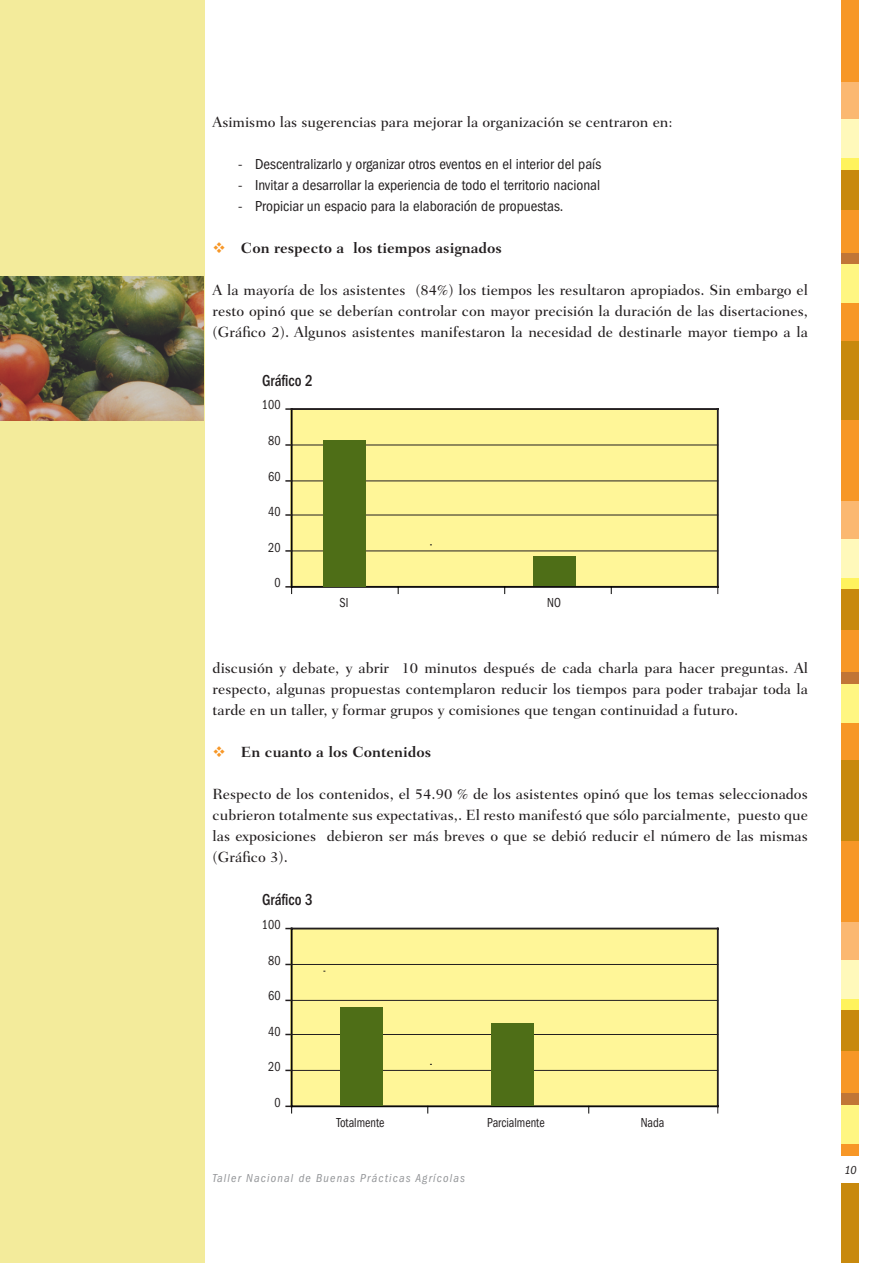
<style>
.page{position:relative;width:893px;height:1263px;background:#fff}
.page>*{position:absolute;margin:0;border:0;box-sizing:border-box;transform-origin:0 0}
.t1{font:500 condensed 16.5px "ITC Franklin Gothic Std";color:#231f20;scale:.9 1}
.t2{font:500 15px/21px "Fairfield LT Std";color:#231f20;text-align:justify}
.t3{font:condensed 15px "ITC Franklin Gothic Std";color:#231f20}
.t4{font:700 15px "Fairfield LT Std";color:#231f20}
.t5{font:condensed 13.5px "ITC Franklin Gothic Std";color:#231f20;scale:.9 1}
.t6{font:italic condensed 12px "ITC Franklin Gothic Std";letter-spacing:.1em;color:#939598}
.t7{font:italic condensed 12px "ITC Franklin Gothic Std";color:#231f20}
.s1{color:#f79727}
</style>
<div class="page">
<div style="left:0;top:0;width:204px;height:1263px;background:#f3eb9b"></div>
<div style="left:842px;top:0;width:17px;height:82px;background:#f79727"></div>
<div style="left:842px;top:340px;width:17px;height:82px;background:#c8890e"></div>
<div style="left:842px;top:169px;width:17px;height:43px;background:#c8890e"></div>
<div style="left:842px;top:210px;width:17px;height:44px;background:#f79727"></div>
<div style="left:842px;top:158px;width:17px;height:11px;background:#fff35d"></div>
<div style="left:842px;top:253px;width:17px;height:11px;background:#c17536"></div>
<div style="left:842px;top:82px;width:17px;height:38px;background:#fbb871"></div>
<div style="left:842px;top:302px;width:17px;height:38px;background:#f79727"></div>
<div style="left:842px;top:120px;width:17px;height:38px;background:#fff9bb"></div>
<div style="left:842px;top:264px;width:17px;height:39px;background:#fff682"></div>
<div style="left:842px;top:420px;width:17px;height:82px;background:#f79727"></div>
<div style="left:842px;top:759px;width:17px;height:83px;background:#c8890e"></div>
<div style="left:842px;top:588px;width:17px;height:43px;background:#c8890e"></div>
<div style="left:842px;top:630px;width:17px;height:43px;background:#f79727"></div>
<div style="left:842px;top:577px;width:17px;height:12px;background:#fff35d"></div>
<div style="left:842px;top:673px;width:17px;height:11px;background:#c17536"></div>
<div style="left:842px;top:502px;width:17px;height:38px;background:#fbb871"></div>
<div style="left:842px;top:722px;width:17px;height:38px;background:#f79727"></div>
<div style="left:842px;top:539px;width:17px;height:39px;background:#fff9bb"></div>
<div style="left:842px;top:684px;width:17px;height:38px;background:#fff682"></div>
<div style="left:842px;top:841px;width:17px;height:82px;background:#f79727"></div>
<div style="left:842px;top:1180px;width:17px;height:83px;background:#c8890e"></div>
<div style="left:842px;top:1009px;width:17px;height:43px;background:#c8890e"></div>
<div style="left:842px;top:1051px;width:17px;height:43px;background:#f79727"></div>
<div style="left:842px;top:998px;width:17px;height:12px;background:#fff35d"></div>
<div style="left:842px;top:1094px;width:17px;height:11px;background:#c17536"></div>
<div style="left:842px;top:923px;width:17px;height:38px;background:#fbb871"></div>
<div style="left:842px;top:1143px;width:17px;height:38px;background:#f79727"></div>
<div style="left:842px;top:960px;width:17px;height:39px;background:#fff9bb"></div>
<div style="left:842px;top:1105px;width:17px;height:38px;background:#fff682"></div>
<div style="left:808px;top:1157px;width:85px;height:26px;background:#fff"></div>
<img style="left:0;top:276px;width:204px;height:145px">
<div style="left:290px;top:409px;width:426px;height:177px;background:#fff698"></div>
<hr style="left:292px;top:550px;width:426px;height:1px;background:#231f20">
<hr style="left:292px;top:515px;width:426px;height:1px;background:#231f20">
<hr style="left:292px;top:480px;width:426px;height:1px;background:#231f20">
<hr style="left:292px;top:445px;width:426px;height:1px;background:#231f20">
<hr style="left:292px;top:408px;width:426px;height:2px;background:#231f20">
<hr style="left:717px;top:409px;width:2px;height:178px;background:#231f20">
<hr style="left:292px;top:586px;width:426px;height:2px;background:#231f20">
<hr style="left:291px;top:409px;width:2px;height:178px;background:#231f20">
<hr style="left:291px;top:409px;width:1px;height:178px;background:#050504">
<svg style="left:286px;top:550px;width:6px;height:2px"></svg>
<svg style="left:286px;top:514px;width:6px;height:2px"></svg>
<svg style="left:286px;top:480px;width:6px;height:2px"></svg>
<svg style="left:286px;top:444px;width:6px;height:2px"></svg>
<svg style="left:286px;top:408px;width:6px;height:2px"></svg>
<hr style="left:292px;top:586px;width:426px;height:1px;background:#050504">
<svg style="left:286px;top:586px;width:6px;height:7px"></svg>
<div style="left:323px;top:440px;width:42px;height:146px;background:#4e6e17"></div>
<div style="left:534px;top:556px;width:42px;height:30px;background:#4e6e17"></div>
<div style="left:290px;top:929px;width:426px;height:177px;background:#fff698"></div>
<hr style="left:292px;top:1070px;width:426px;height:1px;background:#231f20">
<hr style="left:292px;top:1034px;width:426px;height:1px;background:#231f20">
<hr style="left:292px;top:1000px;width:426px;height:1px;background:#231f20">
<hr style="left:292px;top:964px;width:426px;height:1px;background:#231f20">
<hr style="left:292px;top:928px;width:426px;height:1px;background:#231f20">
<hr style="left:717px;top:928px;width:2px;height:178px;background:#231f20">
<hr style="left:292px;top:1105px;width:426px;height:2px;background:#231f20">
<hr style="left:291px;top:928px;width:2px;height:178px;background:#231f20">
<hr style="left:291px;top:928px;width:1px;height:178px;background:#050504">
<hr style="left:292px;top:1106px;width:426px;height:1px;background:#050504">
<svg style="left:286px;top:1105px;width:6px;height:8px"></svg>
<div style="left:341px;top:1007px;width:42px;height:98px;background:#4e6e17"></div>
<div style="left:491px;top:1023px;width:42px;height:82px;background:#4e6e17"></div>
<p class="t2" style="left:213px;top:111px;width:462px">Asimismo las sugerencias para mejorar la organización se centraron en:</p>
<p class="t3" style="left:238px;top:155px;width:365px">- Descentralizarlo y organizar otros eventos en el interior del país</p>
<p class="t3" style="left:238px;top:176px;width:364px">- Invitar a desarrollar la experiencia de todo el territorio nacional</p>
<p class="t3" style="left:238px;top:197px;width:327px">- Propiciar un espacio para la elaboración de propuestas.</p>
<p class="t4" style="left:213px;top:239px;width:291px"><span class="s1">❖</span> Con respecto a los tiempos asignados</p>
<p class="t2" style="left:213px;top:279px;width:597px">A la mayoría de los asistentes (84%) los tiempos les resultaron apropiados. Sin embargo el resto opinó que se deberían controlar con mayor precisión la duración de las disertaciones, (Gráfico 2). Algunos asistentes manifestaron la necesidad de destinarle mayor tiempo a la</p>
<p class="t1" style="left:262px;top:371px;width:58px">Gráfico 2</p>
<p class="t5" style="left:262px;top:397px;width:22px">100</p>
<p class="t5" style="left:268px;top:433px;width:15px">80</p>
<p class="t5" style="left:268px;top:468px;width:15px">60</p>
<p class="t5" style="left:268px;top:504px;width:15px">40</p>
<p class="t5" style="left:268px;top:540px;width:15px">20</p>
<p class="t5" style="left:274px;top:575px;width:8px">0</p>
<p class="t5" style="left:340px;top:595px;width:11px">SI</p>
<p class="t5" style="left:547px;top:595px;width:17px">NO</p>
<p class="t2" style="left:213px;top:657px;width:597px">discusión y debate, y abrir 10 minutos después de cada charla para hacer preguntas. Al respecto, algunas propuestas contemplaron reducir los tiempos para poder trabajar toda la tarde en un taller, y formar grupos y comisiones que tengan continuidad a futuro.</p>
<p class="t4" style="left:213px;top:743px;width:220px"><span class="s1">❖</span> En cuanto a los Contenidos</p>
<p class="t2" style="left:213px;top:783px;width:597px">Respecto de los contenidos, el 54.90 % de los asistentes opinó que los temas seleccionados cubrieron totalmente sus expectativas,. El resto manifestó que sólo parcialmente, puesto que las exposiciones debieron ser más breves o que se debió reducir el número de las mismas (Gráfico 3).</p>
<p class="t1" style="left:262px;top:890px;width:58px">Gráfico 3</p>
<p class="t5" style="left:262px;top:917px;width:22px">100</p>
<p class="t5" style="left:268px;top:952px;width:15px">80</p>
<p class="t5" style="left:268px;top:988px;width:15px">60</p>
<p class="t5" style="left:268px;top:1023px;width:15px">40</p>
<p class="t5" style="left:268px;top:1059px;width:15px">20</p>
<p class="t5" style="left:274px;top:1095px;width:8px">0</p>
<p class="t5" style="left:336px;top:1115px;width:55px">Totalmente</p>
<p class="t5" style="left:487px;top:1115px;width:65px">Parcialmente</p>
<p class="t5" style="left:641px;top:1115px;width:28px">Nada</p>
<p class="t6" style="left:213px;top:1171px;width:254px">Taller Nacional de Buenas Prácticas Agrícolas</p>
<p class="t7" style="left:844px;top:1163px;width:14px">10</p>
</div>
